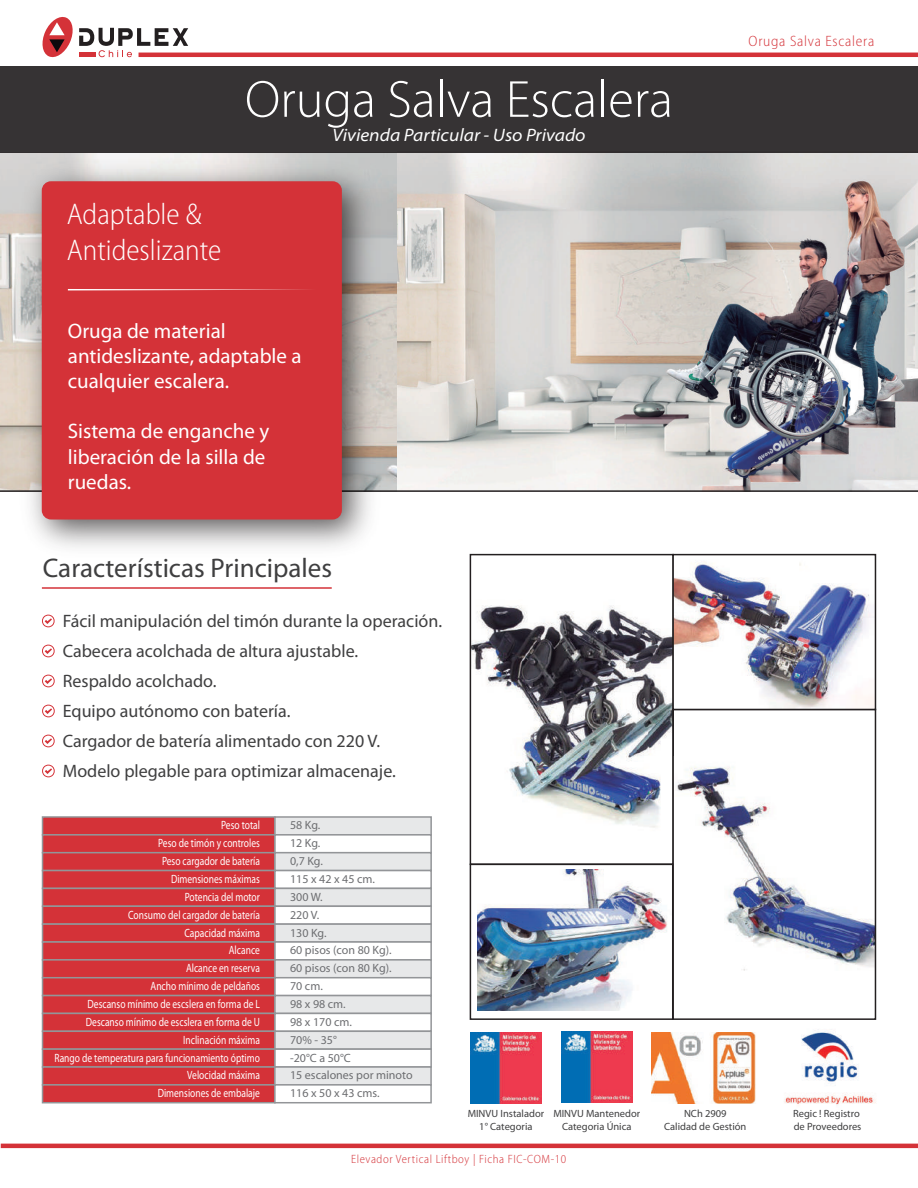
<style>
.page{position:relative;width:918px;height:1188px;background:#fff}
.page>*{position:absolute;margin:0;border:0;box-sizing:border-box;transform-origin:0 0}
.t1{font:300 52.5px "Myriad Pro";color:#fff}
.t2{font:300 semi-condensed 30px/36px "Myriad Pro";color:#fff}
.t3{font:27px "Myriad Pro";color:#3f3f40}
.t4{font:21px/25.2px "Myriad Pro";color:#fff}
.t5{font:18px/30px "Myriad Pro";color:#3f3f40}
.t6{font:italic semi-expanded 18px "Myriad Pro";color:#fff}
.t7{font:300 semi-condensed 15px "Myriad Pro";letter-spacing:.05em;color:#d43238}
.t8{font:12px/17.9px "Myriad Pro";color:#fff;text-align:right;scale:.79 1}
.t9{font:12px/17.9px "Myriad Pro";color:#6d6e71}
.t10{font:300 semi-condensed 12px "Myriad Pro";letter-spacing:.05em;color:#d43238}
.t11{font:10.5px/12.6px "Myriad Pro";color:#3f3f40;text-align:center}
</style>
<div class="page">
<img style="left:0;top:152px;width:398px;height:338px">
<img style="left:398px;top:152px;width:520px;height:338px">
<hr style="left:0;top:490px;width:918px;height:2px;background:#231f20">
<svg style="left:42px;top:17px;width:146px;height:41px"></svg>
<div style="left:80px;top:52px;width:16px;height:5px;background:#d43238"></div>
<hr style="left:139px;top:53px;width:779px;height:4px;background:#d43238">
<hr style="left:1px;top:1144px;width:917px;height:4px;background:#d43238">
<div style="left:0;top:66px;width:918px;height:86px;background:#363334"></div>
<img style="left:12px;top:152px;width:377px;height:396px">
<div style="left:43px;top:182px;width:298px;height:337px;background:#d43238;border-radius:8px"></div>
<div style="left:42px;top:181px;width:300px;height:339px;border:2px solid #d43238;border-radius:8px"></div>
<svg style="left:68px;top:289px;width:240px;height:1px"></svg>
<img style="left:784px;top:1018px;width:93px;height:87px">
<img style="left:473px;top:605px;width:198px;height:223px">
<div style="left:470px;top:554px;width:204px;height:311px;border:2px solid #231f20"></div>
<img style="left:677px;top:766px;width:196px;height:205px">
<div style="left:672px;top:709px;width:204px;height:311px;border:2px solid #231f20"></div>
<img style="left:675px;top:561px;width:198px;height:146px">
<div style="left:672px;top:554px;width:204px;height:156px;border:2px solid #231f20"></div>
<img style="left:477px;top:869px;width:190px;height:141px">
<div style="left:470px;top:864px;width:203px;height:156px;border:2px solid #231f20"></div>
<img style="left:470px;top:1032px;width:72px;height:71px">
<img style="left:652px;top:1032px;width:104px;height:71px">
<img style="left:561px;top:1031px;width:72px;height:72px">
<hr style="left:42px;top:587px;width:290px;height:2px;background:#d43238">
<svg style="left:42px;top:615px;width:13px;height:12px"></svg>
<svg style="left:42px;top:645px;width:13px;height:12px"></svg>
<svg style="left:42px;top:675px;width:13px;height:12px"></svg>
<svg style="left:42px;top:705px;width:13px;height:12px"></svg>
<svg style="left:42px;top:735px;width:13px;height:12px"></svg>
<svg style="left:42px;top:765px;width:13px;height:12px"></svg>
<div style="left:42px;top:816px;width:234px;height:20px;background:#d43238;border:2px solid #939598"></div>
<div style="left:42px;top:834px;width:234px;height:19px;background:#d43238;border:2px solid #939598"></div>
<div style="left:42px;top:852px;width:234px;height:19px;background:#d43238;border:2px solid #939598"></div>
<div style="left:42px;top:870px;width:234px;height:19px;background:#d43238;border:2px solid #939598"></div>
<div style="left:274px;top:816px;width:158px;height:20px;background:#e7e8e9;border:2px solid #939598"></div>
<div style="left:274px;top:834px;width:158px;height:19px;background:#fff;border:2px solid #939598"></div>
<div style="left:274px;top:852px;width:158px;height:19px;background:#e7e8e9;border:2px solid #939598"></div>
<div style="left:274px;top:870px;width:158px;height:19px;background:#fff;border:2px solid #939598"></div>
<div style="left:42px;top:888px;width:234px;height:19px;background:#d43238;border:2px solid #939598"></div>
<div style="left:42px;top:906px;width:234px;height:19px;background:#d43238;border:2px solid #939598"></div>
<div style="left:274px;top:888px;width:158px;height:19px;background:#e7e8e9;border:2px solid #939598"></div>
<div style="left:274px;top:906px;width:158px;height:19px;background:#fff;border:2px solid #939598"></div>
<div style="left:42px;top:923px;width:234px;height:20px;background:#d43238;border:2px solid #939598"></div>
<div style="left:274px;top:923px;width:158px;height:20px;background:#e7e8e9;border:2px solid #939598"></div>
<div style="left:42px;top:941px;width:234px;height:20px;background:#d43238;border:2px solid #939598"></div>
<div style="left:42px;top:959px;width:234px;height:19px;background:#d43238;border:2px solid #939598"></div>
<div style="left:42px;top:977px;width:234px;height:19px;background:#d43238;border:2px solid #939598"></div>
<div style="left:42px;top:995px;width:234px;height:19px;background:#d43238;border:2px solid #939598"></div>
<div style="left:274px;top:941px;width:158px;height:20px;background:#fff;border:2px solid #939598"></div>
<div style="left:274px;top:959px;width:158px;height:19px;background:#e7e8e9;border:2px solid #939598"></div>
<div style="left:274px;top:977px;width:158px;height:19px;background:#fff;border:2px solid #939598"></div>
<div style="left:274px;top:995px;width:158px;height:19px;background:#e7e8e9;border:2px solid #939598"></div>
<div style="left:42px;top:1013px;width:234px;height:19px;background:#d43238;border:2px solid #939598"></div>
<div style="left:42px;top:1031px;width:234px;height:19px;background:#d43238;border:2px solid #939598"></div>
<div style="left:274px;top:1013px;width:158px;height:19px;background:#fff;border:2px solid #939598"></div>
<div style="left:274px;top:1031px;width:158px;height:19px;background:#e7e8e9;border:2px solid #939598"></div>
<div style="left:42px;top:1048px;width:234px;height:20px;background:#d43238;border:2px solid #939598"></div>
<div style="left:274px;top:1048px;width:158px;height:20px;background:#fff;border:2px solid #939598"></div>
<div style="left:42px;top:1066px;width:234px;height:20px;background:#d43238;border:2px solid #939598"></div>
<div style="left:274px;top:1066px;width:158px;height:20px;background:#e7e8e9;border:2px solid #939598"></div>
<div style="left:42px;top:1084px;width:234px;height:19px;background:#d43238;border:2px solid #939598"></div>
<div style="left:274px;top:1084px;width:158px;height:19px;background:#fff;border:2px solid #939598"></div>
<h2 class="t2" style="left:67px;top:196px;width:156px">Adaptable &amp;<br>Antideslizante</h2>
<h1 class="t1" style="left:245px;top:68px;width:430px">Oruga Salva Escalera</h1>
<h3 class="t6" style="left:332px;top:123px;width:255px">Vivienda Particular - Uso Privado</h3>
<h3 class="t4" style="left:68px;top:318px;width:235px">Oruga de material antideslizante, adaptable a cualquier escalera.</h3>
<h3 class="t4" style="left:68px;top:418px;width:203px">Sistema de enganche y liberación de la silla de ruedas.</h3>
<h3 class="t3" style="left:43px;top:551px;width:291px">Características Principales</h3>
<h3 class="t5" style="left:63px;top:606px;width:381px">Fácil manipulación del timón durante la operación.<br>Cabecera acolchada de altura ajustable.<br>Respaldo acolchado.<br>Equipo autónomo con batería.<br>Cargador de batería alimentado con 220 V.<br>Modelo plegable para optimizar almacenaje.</h3>
<p class="t8" style="left:158px;top:816px;width:130px">Peso total<br>Peso de timón y controles<br>Peso cargador de batería<br>Dimensiones máximas</p>
<p class="t9" style="left:290px;top:816px;width:86px">58 Kg.<br>12 Kg.<br>0,7 Kg.<br>115 x 42 x 45 cm.</p>
<p class="t8" style="left:128px;top:888px;width:168px">Potencia del motor<br>Consumo del cargador de batería</p>
<p class="t9" style="left:290px;top:888px;width:34px">300 W.<br>220 V.</p>
<p class="t8" style="left:185px;top:923px;width:97px">Capacidad máxima</p>
<p class="t9" style="left:290px;top:923px;width:38px">130 Kg.</p>
<p class="t8" style="left:88px;top:941px;width:220px">Alcance<br>Alcance en reserva<br>Ancho mínimo de peldaños<br>Descanso mínimo de escslera en forma de L</p>
<p class="t9" style="left:290px;top:941px;width:103px">60 pisos (con 80 Kg).<br>60 pisos (con 80 Kg).<br>70 cm.<br>98 x 98 cm.</p>
<p class="t8" style="left:86px;top:1013px;width:222px">Descanso mínimo de escslera en forma de U<br>Inclinación máxima</p>
<p class="t9" style="left:290px;top:1013px;width:63px">98 x 170 cm.</p>
<p class="t8" style="left:187px;top:1066px;width:93px">Velocidad máxima</p>
<p class="t9" style="left:290px;top:1066px;width:124px">15 escalones por minoto</p>
<p class="t8" style="left:158px;top:1084px;width:131px">Dimensiones de embalaje</p>
<p class="t9" style="left:290px;top:1084px;width:91px">116 x 50 x 43 cms.</p>
<p class="t9" style="left:290px;top:1031px;width:48px">70% - 35°</p>
<p class="t8" style="left:54px;top:1048px;width:262px">Rango de temperatura para funcionamiento óptimo</p>
<p class="t9" style="left:290px;top:1048px;width:62px">-20°C a 50°C</p>
<p class="t7" style="left:749px;top:32px;width:127px">Oruga Salva Escalera</p>
<p class="t11" style="left:468px;top:1107px;width:78px">MINVU Instalador<br>1° Categoria</p>
<p class="t11" style="left:553px;top:1107px;width:88px">MINVU Mantenedor<br>Categoria Única</p>
<p class="t11" style="left:664px;top:1107px;width:84px">NCh 2909<br>Calidad de Gestión</p>
<p class="t11" style="left:793px;top:1107px;width:70px;text-align:left">Regic ! Registro de Proveedores</p>
<p class="t10" style="left:351px;top:1152px;width:217px">Elevador Vertical Liftboy | Ficha FIC-COM-10</p>
</div>
